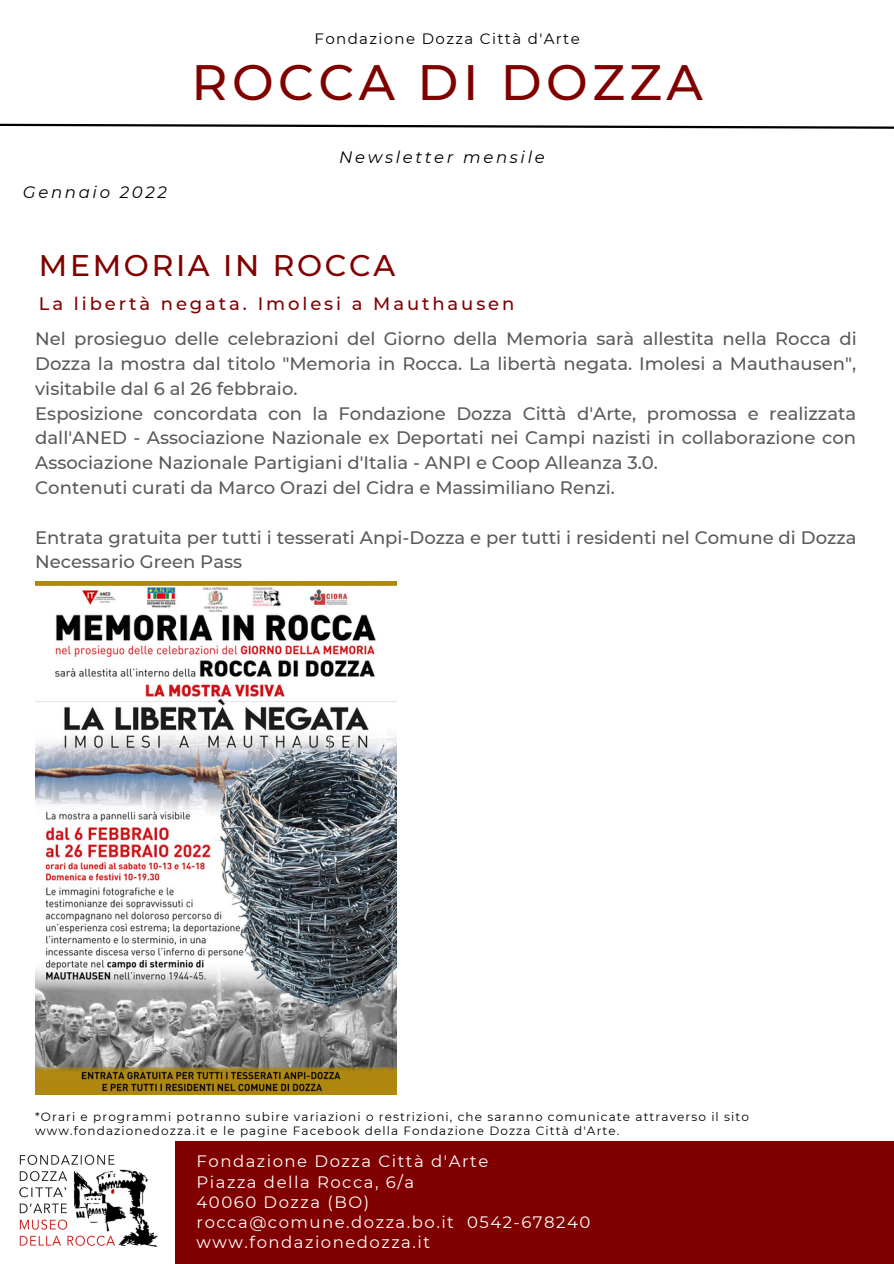
<style>
.page{position:relative;width:894px;height:1264px;background:#fff}
.page>*{position:absolute;margin:0;border:0;box-sizing:border-box;transform-origin:0 0}
.t1{font:500 49.65px "Montserrat";letter-spacing:.09em;color:#800000}
.t2{font:500 29.85px "Montserrat";letter-spacing:.09em;color:#800000}
.t3{font:500 18px/24.8px "Montserrat";color:#000}
.t4{font:500 18px "Montserrat";letter-spacing:.16em;color:#800000}
.t5{font:16.5px "Montserrat";letter-spacing:.09em;color:#fff}
.t6{font:italic 16.5px "Montserrat";letter-spacing:.16em;color:#000}
.t7{font:15px "Montserrat";letter-spacing:.09em;color:#000}
.t8{font:12px/14px "Montserrat";letter-spacing:.09em;color:#000}
</style>
<div class="page">
<div style="left:0;top:1141px;width:893px;height:122px;background:#800000"></div>
<img style="left:0;top:1141px;width:174px;height:122px">
<svg style="left:0;top:123px;width:893px;height:6px"></svg>
<img style="left:35px;top:581px;width:362px;height:513px">
<p class="t7" style="left:314px;top:30px;width:267px">Fondazione Dozza Città d'Arte</p>
<p class="t1" style="left:191px;top:52px;width:512px">ROCCA DI DOZZA</p>
<p class="t6" style="left:23px;top:182px;width:145px">Gennaio 2022</p>
<p class="t6" style="left:339px;top:146px;width:207px">Newsletter mensile</p>
<p class="t2" style="left:39px;top:247px;width:357px">MEMORIA IN ROCCA</p>
<p class="t4" style="left:39px;top:292px;width:477px">La libertà negata. Imolesi a Mauthausen</p>
<p class="t3" style="left:35px;top:326px;width:822px">Nel prosieguo delle celebrazioni del Giorno della Memoria sarà allestita nella Rocca di Dozza la mostra dal titolo "Memoria in Rocca. La libertà negata. Imolesi a Mauthausen", visitabile dal 6 al 26 febbraio.<br>Esposizione concordata con la Fondazione Dozza Città d'Arte, promossa e realizzata dall'ANED - Associazione Nazionale ex Deportati nei Campi nazisti in collaborazione con Associazione Nazionale Partigiani d'Italia - ANPI e Coop Alleanza 3.0.<br>Contenuti curati da Marco Orazi del Cidra e Massimiliano Renzi.</p>
<p class="t3" style="left:35px;top:524px;width:822px">Entrata gratuita per tutti i tesserati Anpi-Dozza e per tutti i residenti nel Comune di Dozza<br>Necessario Green Pass</p>
<p class="t8" style="left:35px;top:1109px;width:715px">*Orari e programmi potranno subire variazioni o restrizioni, che saranno comunicate attraverso il sito www.fondazionedozza.it e le pagine Facebook della Fondazione Dozza Città d'Arte.</p>
<p class="t5" style="left:196px;top:1151px;width:293px">Fondazione Dozza Città d'Arte</p>
<p class="t5" style="left:196px;top:1171px;width:219px">Piazza della Rocca, 6/a</p>
<p class="t5" style="left:196px;top:1191px;width:174px">40060 Dozza (BO)</p>
<p class="t5" style="left:196px;top:1212px;width:395px">rocca@comune.dozza.bo.it 0542-678240</p>
<p class="t5" style="left:196px;top:1232px;width:235px">www.fondazionedozza.it</p>
</div>
